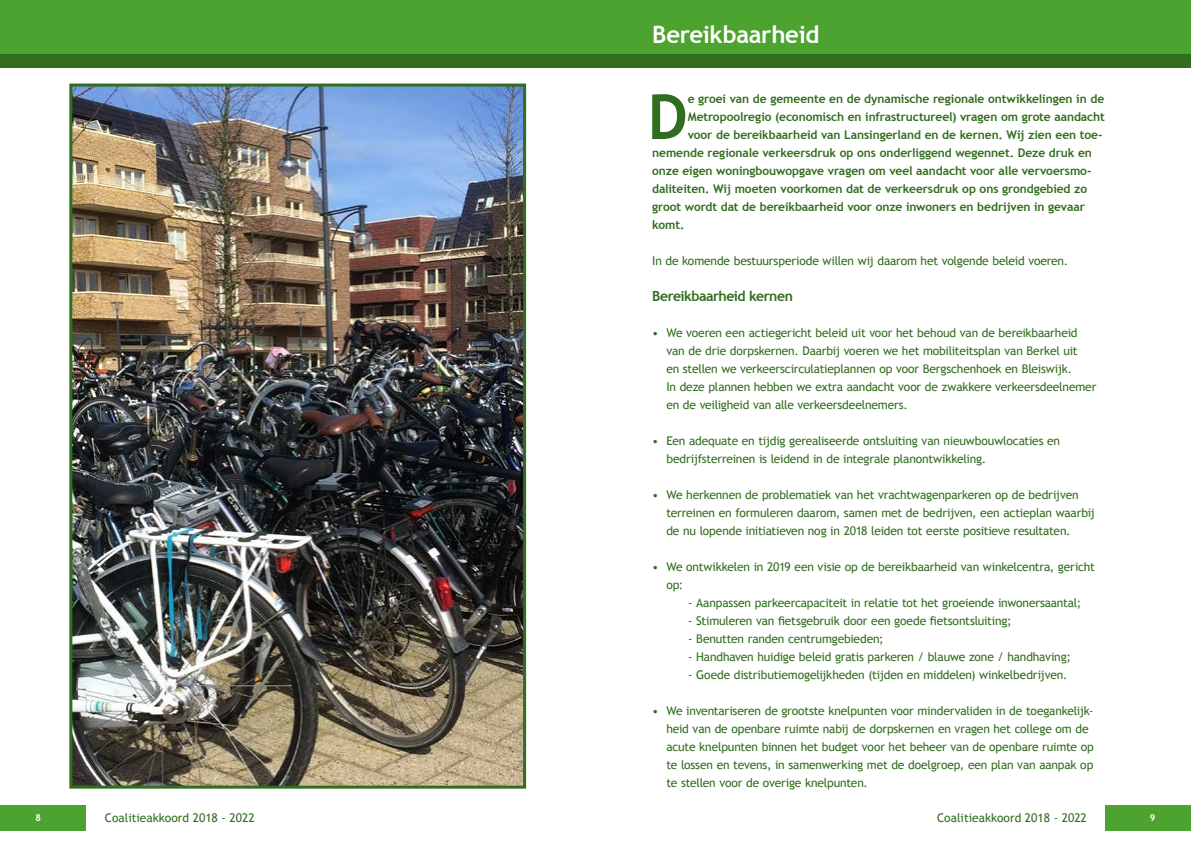
<style>
.page{position:relative;width:1191px;height:842px;background:#fff}
.page>*{position:absolute;margin:0;border:0;box-sizing:border-box;transform-origin:0 0}
.t1{font:700 62.3px "Trebuchet MS";color:#316d1e}
.t2{font:700 24px "Trebuchet MS";letter-spacing:-.015em;color:#fff}
.t3{font:700 14px "Trebuchet MS";letter-spacing:-.035em;color:#316d1e}
.t4{font:12px/18px "Trebuchet MS";letter-spacing:-.015em;color:#316d1e}
.t5{font:700 12px "Trebuchet MS";letter-spacing:-.005em;color:#316d1e}
.t6{font:700 9.5px "Trebuchet MS";color:#fff}
</style>
<div class="page">
<div style="left:0;top:0;width:595px;height:60px;background:#4da32f"></div>
<div style="left:595px;top:0;width:596px;height:60px;background:#4da32f"></div>
<div style="left:0;top:54px;width:595px;height:14px;background:#316d1e"></div>
<div style="left:595px;top:54px;width:596px;height:14px;background:#316d1e"></div>
<div style="left:0;top:806px;width:85px;height:25px;background:#4da32f"></div>
<div style="left:1106px;top:806px;width:85px;height:25px;background:#4da32f"></div>
<img style="left:73px;top:88px;width:449px;height:697px">
<div style="left:69px;top:84px;width:457px;height:705px;border:3px solid #316d1e"></div>
<h2 class="t2" style="left:652px;top:20px;width:169px">Bereikbaarheid</h2>
<h1 class="t1" style="left:647px;top:78px;width:42px">D</h1>
<p class="t5" style="left:687px;top:91px;width:418px">e groei van de gemeente en de dynamische regionale ontwikkelingen in de</p>
<p class="t5" style="left:687px;top:109px;width:418px">Metropoolregio (economisch en infrastructureel) vragen om grote aandacht</p>
<p class="t5" style="left:687px;top:127px;width:416px">voor de bereikbaarheid van Lansingerland en de kernen. Wij zien een toe-</p>
<p class="t5" style="left:652px;top:145px;width:441px">nemende regionale verkeersdruk op ons onderliggend wegennet. Deze druk en</p>
<p class="t5" style="left:652px;top:163px;width:441px">onze eigen woningbouwopgave vragen om veel aandacht voor alle vervoersmo-</p>
<p class="t5" style="left:652px;top:181px;width:436px">daliteiten. Wij moeten voorkomen dat de verkeersdruk op ons grondgebied zo</p>
<p class="t5" style="left:652px;top:199px;width:434px">groot wordt dat de bereikbaarheid voor onze inwoners en bedrijven in gevaar</p>
<p class="t5" style="left:652px;top:217px;width:34px">komt.</p>
<p class="t4" style="left:652px;top:252px;width:415px">In de komende bestuursperiode willen wij daarom het volgende beleid voeren.</p>
<p class="t3" style="left:652px;top:287px;width:142px">Bereikbaarheid kernen</p>
<p class="t4" style="left:666px;top:324px;width:431px;text-indent:-14px">• We voeren een actiegericht beleid uit voor het behoud van de bereikbaarheid van de drie dorpskernen. Daarbij voeren we het mobiliteitsplan van Berkel uit<br>en stellen we verkeerscirculatieplannen op voor Bergschenhoek en Bleiswijk.<br>In deze plannen hebben we extra aandacht voor de zwakkere verkeersdeelnemer en de veiligheid van alle verkeersdeelnemers.</p>
<p class="t4" style="left:666px;top:432px;width:395px;text-indent:-14px">• Een adequate en tijdig gerealiseerde ontsluiting van nieuwbouwlocaties en bedrijfsterreinen is leidend in de integrale planontwikkeling.</p>
<p class="t4" style="left:666px;top:486px;width:430px;text-indent:-14px">• We herkennen de problematiek van het vrachtwagenparkeren op de bedrijven terreinen en formuleren daarom, samen met de bedrijven, een actieplan waarbij de nu lopende initiatieven nog in 2018 leiden tot eerste positieve resultaten.</p>
<p class="t4" style="left:666px;top:558px;width:430px;text-indent:-14px">• We ontwikkelen in 2019 een visie op de bereikbaarheid van winkelcentra, gericht op:</p>
<p class="t4" style="left:688px;top:594px;width:394px">- Aanpassen parkeercapaciteit in relatie tot het groeiende inwonersaantal;</p>
<p class="t4" style="left:688px;top:612px;width:325px">- Stimuleren van fietsgebruik door een goede fietsontsluiting;</p>
<p class="t4" style="left:688px;top:630px;width:197px">- Benutten randen centrumgebieden;</p>
<p class="t4" style="left:688px;top:648px;width:384px">- Handhaven huidige beleid gratis parkeren / blauwe zone / handhaving;</p>
<p class="t4" style="left:688px;top:666px;width:378px">- Goede distributiemogelijkheden (tijden en middelen) winkelbedrijven.</p>
<p class="t4" style="left:666px;top:702px;width:429px;text-indent:-14px">• We inventariseren de grootste knelpunten voor mindervaliden in de toegankelijk&shy;heid van de openbare ruimte nabij de dorpskernen en vragen het college om de acute knelpunten binnen het budget voor het beheer van de openbare ruimte op te lossen en tevens, in samenwerking met de doelgroep, een plan van aanpak op te stellen voor de overige knelpunten.</p>
<p class="t6" style="left:35px;top:811px;width:7px">8</p>
<p class="t4" style="left:105px;top:808px;width:151px">Coalitieakkoord 2018 - 2022</p>
<p class="t4" style="left:937px;top:808px;width:151px">Coalitieakkoord 2018 - 2022</p>
<p class="t6" style="left:1150px;top:811px;width:7px">9</p>
</div>
